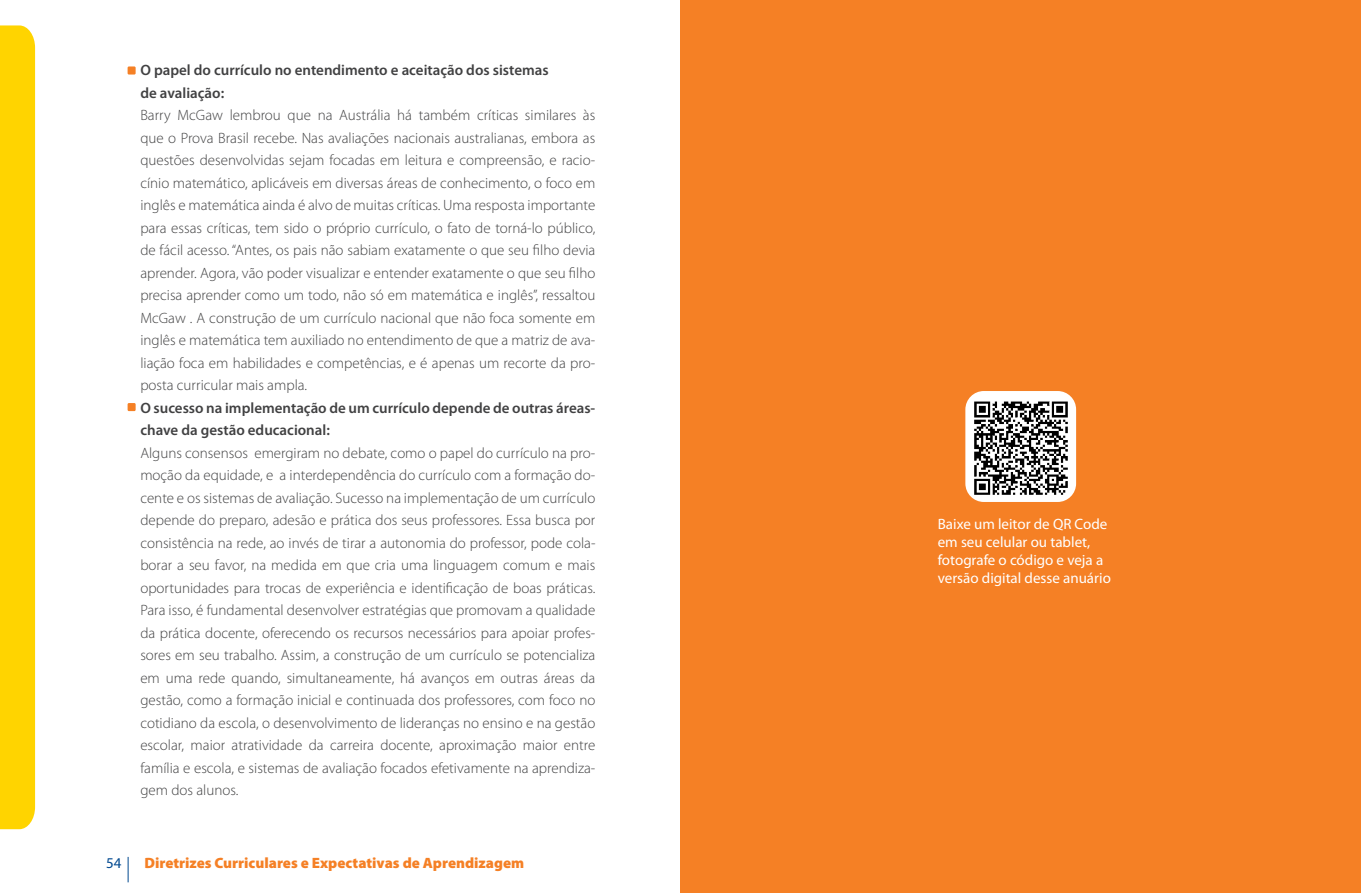
<style>
.page{position:relative;width:1361px;height:893px;background:#fff}
.page>*{position:absolute;margin:0;border:0;box-sizing:border-box;transform-origin:0 0}
.t1{font:300 15px/22.5px "Myriad Pro";color:#414142;text-align:justify}
.t2{font:600 15px/22.5px "Myriad Pro";color:#414142}
.t3{font:15px/18px "Myriad Pro";color:#fff}
.t4{font:900 15px "Myriad Pro";color:#f58025}
.t5{font:15px "Myriad Pro";color:#004990}
</style>
<div class="page">
<svg style="left:128px;top:857px;width:1px;height:25px"></svg>
<div style="left:680px;top:0;width:681px;height:893px;background:#f58025"></div>
<div style="left:965px;top:391px;width:111px;height:111px;background:#fff;border-radius:18px"></div>
<div style="left:128px;top:66px;width:8px;height:9px;background:#f58025"></div>
<div style="left:0;top:25px;width:35px;height:804px;background:#ffd400"></div>
<img style="left:974px;top:401px;width:94px;height:94px">
<div style="left:128px;top:403px;width:8px;height:8px;background:#f58025"></div>
<p class="t2" style="left:140px;top:58px;width:410px">O papel do currículo no entendimento e aceitação dos sistemas de avaliação:</p>
<p class="t1" style="left:140px;top:104px;width:456px">Barry McGaw lembrou que na Austrália há também críticas similares às que o Prova Brasil recebe. Nas avaliações nacionais australianas, embora as questões desenvolvidas sejam focadas em leitura e compreensão, e racio&shy;cínio matemático, aplicáveis em diversas áreas de conhecimento, o foco em inglês e matemática ainda é alvo de muitas críticas. Uma resposta importante para essas críticas, tem sido o próprio currículo, o fato de torná-lo público, de fácil acesso. “Antes, os pais não sabiam exatamente o que seu filho devia aprender. Agora, vão poder visualizar e entender exatamente o que seu filho precisa aprender como um todo, não só em matemática e inglês”, ressaltou McGaw . A construção de um currículo nacional que não foca somente em inglês e matemática tem auxiliado no entendimento de que a matriz de ava&shy;liação foca em habilidades e competências, e é apenas um recorte da pro&shy;posta curricular mais ampla.</p>
<p class="t2" style="left:140px;top:396px;width:456px">O sucesso na implementação de um currículo depende de outras áreas&shy;chave da gestão educacional:</p>
<p class="t1" style="left:140px;top:441px;width:457px">Alguns consensos emergiram no debate, como o papel do currículo na pro&shy;moção da equidade, e a interdependência do currículo com a formação do&shy;cente e os sistemas de avaliação. Sucesso na implementação de um currículo depende do preparo, adesão e prática dos seus professores. Essa busca por consistência na rede, ao invés de tirar a autonomia do professor, pode cola&shy;borar a seu favor, na medida em que cria uma linguagem comum e mais oportunidades para trocas de experiência e identificação de boas práticas.<br>Para isso, é fundamental desenvolver estratégias que promovam a qualidade da prática docente, oferecendo os recursos necessários para apoiar profes&shy;sores em seu trabalho. Assim, a construção de um currículo se potencializa em uma rede quando, simultaneamente, há avanços em outras áreas da gestão, como a formação inicial e continuada dos professores, com foco no cotidiano da escola, o desenvolvimento de lideranças no ensino e na gestão escolar, maior atratividade da carreira docente, aproximação maior entre família e escola, e sistemas de avaliação focados efetivamente na aprendiza&shy;gem dos alunos.</p>
<p class="t5" style="left:106px;top:854px;width:17px">54</p>
<p class="t4" style="left:144px;top:853px;width:381px">Diretrizes Curriculares e Expectativas de Aprendizagem</p>
<p class="t3" style="left:938px;top:515px;width:175px">Baixe um leitor de QR Code em seu celular ou tablet, fotografe o código e veja a versão digital desse anuário</p>
</div>
